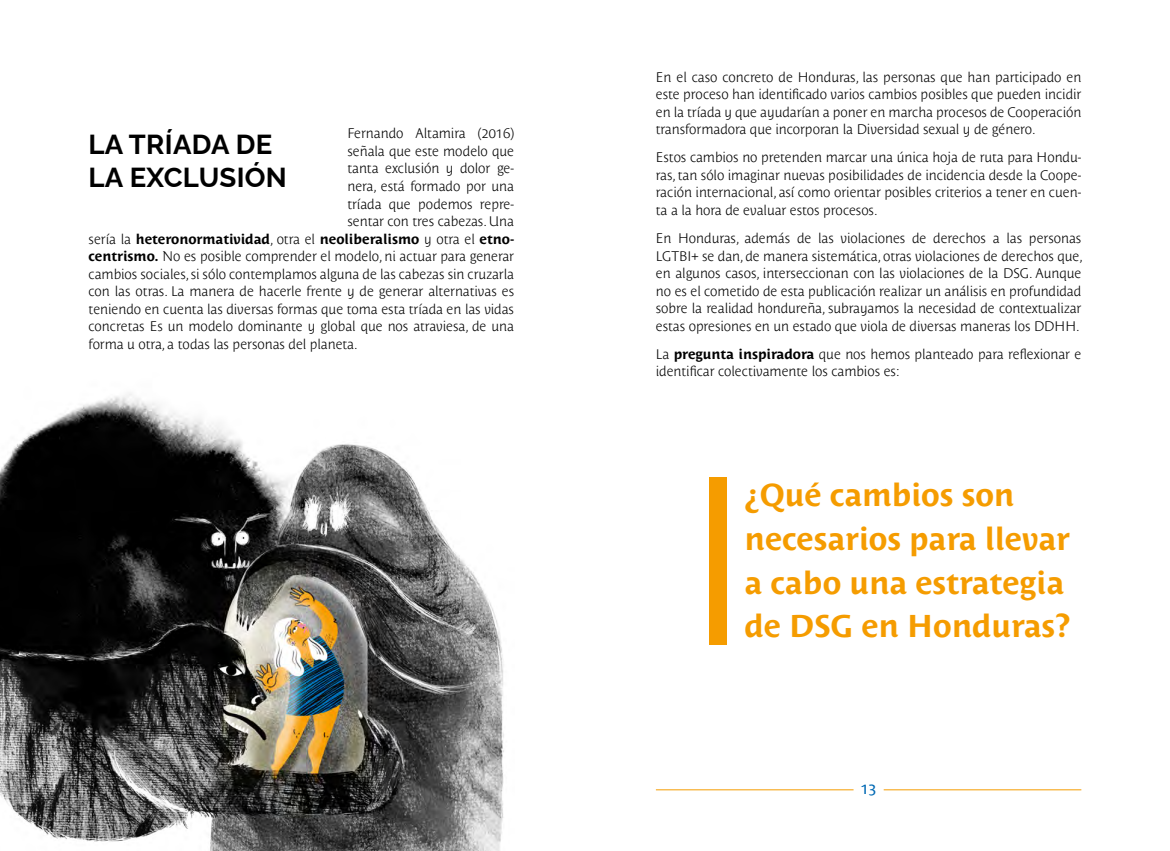
<style>
.page{position:relative;width:1170px;height:851px;background:#fff}
.page>*{position:absolute;margin:0;border:0;box-sizing:border-box;transform-origin:0 0}
.t1{font:700 31.25px/43.8px "Costa Std";color:#f59c00}
.t2{font:100 27.5px/33.8px "Raleway";letter-spacing:.01em;color:#000}
.t3{font:15px "Costa Std";color:#0069b4}
.t4{font:300 13.75px/17.5px "Costa Std";color:#000;text-align:justify}
.t5{font:700 13.75px "Costa Std";color:#000}
.s1{font-weight:300}
.s2{font-weight:700}
</style>
<div class="page">
<hr style="left:656px;top:789px;width:197px;height:1px;background:#f59c00">
<hr style="left:883px;top:789px;width:198px;height:1px;background:#f59c00">
<div style="left:709px;top:476px;width:17px;height:168px;background:#f59c00"></div>
<img style="left:0;top:393px;width:504px;height:457px">
<p class="t4" style="left:347px;top:125px;width:168px">Fernando Altamira (2016)</p>
<p class="t4" style="left:347px;top:142px;width:168px">señala que este modelo que</p>
<p class="t4" style="left:347px;top:160px;width:168px">tanta exclusión y dolor ge-</p>
<p class="t4" style="left:347px;top:177px;width:168px">nera, está formado por una</p>
<p class="t4" style="left:347px;top:195px;width:168px">tríada que podemos repre-</p>
<p class="t4" style="left:347px;top:212px;width:168px">sentar con tres cabezas. Una</p>
<p class="t5" style="left:89px;top:231px;width:427px"><span class="s1">sería la</span> heteronormatividad<span class="s1">, otra el</span> neoliberalismo <span class="s1">y otra el</span> etno-</p>
<p class="t4" style="left:89px;top:247px;width:427px"><span class="s2">centrismo.</span> No es posible comprender el modelo, ni actuar para generar</p>
<p class="t4" style="left:89px;top:265px;width:427px">cambios sociales, si sólo contemplamos alguna de las cabezas sin cruzarla</p>
<p class="t4" style="left:89px;top:282px;width:427px">con las otras. La manera de hacerle frente y de generar alternativas es</p>
<p class="t4" style="left:89px;top:300px;width:427px">teniendo en cuenta las diversas formas que toma esta tríada en las vidas</p>
<p class="t4" style="left:89px;top:317px;width:427px">concretas Es un modelo dominante y global que nos atraviesa, de una</p>
<p class="t4" style="left:89px;top:335px;width:270px">forma u otra, a todas las personas del planeta.</p>
<h2 class="t2" style="left:89px;top:124px;width:200px">LA TRÍADA DE<br>LA EXCLUSIÓN</h2>
<p class="t4" style="left:656px;top:68px;width:427px">En el caso concreto de Honduras, las personas que han participado en este proceso han identificado varios cambios posibles que pueden incidir en la tríada y que ayudarían a poner en marcha procesos de Cooperación transformadora que incorporan la Diversidad sexual y de género.</p>
<p class="t4" style="left:656px;top:149px;width:427px">Estos cambios no pretenden marcar una única hoja de ruta para Hondu&shy;ras, tan sólo imaginar nuevas posibilidades de incidencia desde la Coope&shy;ración internacional, así como orientar posibles criterios a tener en cuen&shy;ta a la hora de evaluar estos procesos.</p>
<p class="t4" style="left:656px;top:229px;width:428px;text-align:left">En Honduras, además de las violaciones de derechos a las personas LGTBI+ se dan, de manera sistemática, otras violaciones de derechos que, en algunos casos, interseccionan con las violaciones de la DSG. Aunque no es el cometido de esta publicación realizar un análisis en profundidad sobre la realidad hondureña, subrayamos la necesidad de contextualizar estas opresiones en un estado que viola de diversas maneras los DDHH.</p>
<p class="t4" style="left:656px;top:345px;width:427px">La <span class="s2">pregunta inspiradora</span> que nos hemos planteado para reflexionar e identificar colectivamente los cambios es:</p>
<h1 class="t1" style="left:744px;top:473px;width:327px">¿Qué cambios son necesarios para llevar a cabo una estrategia de DSG en Honduras?</h1>
<p class="t3" style="left:860px;top:780px;width:17px">13</p>
</div>
